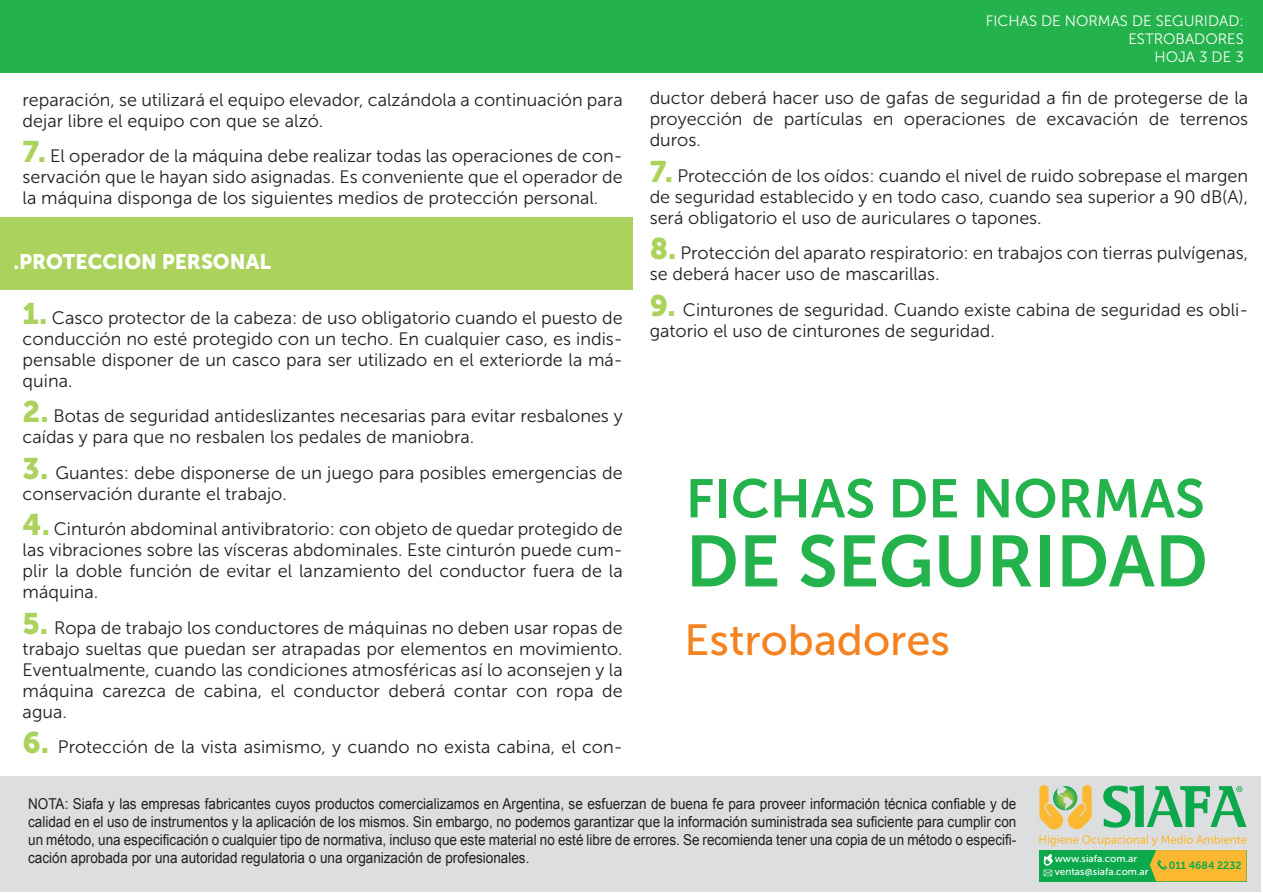
<style>
.page{position:relative;width:1263px;height:893px;background:#fff}
.page>*{position:absolute;margin:0;border:0;box-sizing:border-box;transform-origin:0 0}
.t1{font:72px "Museo Sans 700";color:#23b24b}
.t2{font:54px "Museo Sans 700";color:#23b24b}
.t3{font:43.5px "Museo Sans 500";color:#f58220}
.t4{font:21px "Museo Sans 900";color:#fff}
.t5{font:18px/21px "Museo Sans 300";color:#231f20;text-align:justify}
.t6{font:15px/18px "Arial";color:#231f20;text-align:justify;scale:.9 1}
.t7{font:15px/18px "Museo Sans 300";color:#fff;text-align:right}
.t8{font:10.5px "Museo Sans 700";color:#0ca84c}
.t9{font:9.9px/13.6px "Museo Sans 500";color:#fff}
.s1{font-family:"Museo Sans 900";font-size:29.55px;color:#abd25c}
</style>
<div class="page">
<div style="left:1px;top:776px;width:1260px;height:116px;background:#dddee0"></div>
<div style="left:0;top:217px;width:632px;height:73px;background:#abd25c"></div>
<svg style="left:1039px;top:785px;width:207px;height:96px"></svg>
<div style="left:0;top:0;width:1262px;height:73px;background:#23b24b"></div>
<p class="t5" style="left:23px;top:89px;width:602px">reparación, se utilizará el equipo elevador, calzándola a continuación para dejar libre el equipo con que se alzó.</p>
<p class="t5" style="left:23px;top:146px;width:602px"><span class="s1">7.</span> El operador de la máquina debe realizar todas las operaciones de con&shy;servación que le hayan sido asignadas. Es conveniente que el operador de la máquina disponga de los siguientes medios de protección personal.</p>
<p class="t4" style="left:13px;top:249px;width:259px">.PROTECCION PERSONAL</p>
<p class="t5" style="left:23px;top:307px;width:602px"><span class="s1">1.</span> Casco protector de la cabeza: de uso obligatorio cuando el puesto de conducción no esté protegido con un techo. En cualquier caso, es indis&shy;pensable disponer de un casco para ser utilizado en el exteriorde la má&shy;quina.</p>
<p class="t5" style="left:23px;top:406px;width:602px"><span class="s1">2.</span> Botas de seguridad antideslizantes necesarias para evitar resbalones y caídas y para que no resbalen los pedales de maniobra.</p>
<p class="t5" style="left:23px;top:462px;width:601px"><span class="s1">3.</span> Guantes: debe disponerse de un juego para posibles emergencias de conservación durante el trabajo.</p>
<p class="t5" style="left:23px;top:519px;width:602px"><span class="s1">4.</span> Cinturón abdominal antivibratorio: con objeto de quedar protegido de las vibraciones sobre las vísceras abdominales. Este cinturón puede cum&shy;plir la doble función de evitar el lanzamiento del conductor fuera de la máquina.</p>
<p class="t5" style="left:23px;top:617px;width:602px"><span class="s1">5.</span> Ropa de trabajo los conductores de máquinas no deben usar ropas de trabajo sueltas que puedan ser atrapadas por elementos en movimiento.<br>Eventualmente, cuando las condiciones atmosféricas así lo aconsejen y la máquina carezca de cabina, el conductor deberá contar con ropa de agua.</p>
<p class="t5" style="left:23px;top:737px;width:602px"><span class="s1">6.</span> Protección de la vista asimismo, y cuando no exista cabina, el con-</p>
<p class="t7" style="left:986px;top:12px;width:259px">FICHAS DE NORMAS DE SEGURIDAD:<br>ESTROBADORES<br>HOJA 3 DE 3</p>
<p class="t5" style="left:650px;top:88px;width:600px">ductor deberá hacer uso de gafas de seguridad a fin de protegerse de la proyección de partículas en operaciones de excavación de terrenos duros.</p>
<p class="t5" style="left:650px;top:165px;width:600px"><span class="s1">7.</span> Protección de los oídos: cuando el nivel de ruido sobrepase el margen de seguridad establecido y en todo caso, cuando sea superior a 90 dB(A), será obligatorio el uso de auriculares o tapones.</p>
<p class="t5" style="left:650px;top:243px;width:600px"><span class="s1">8.</span> Protección del aparato respiratorio: en trabajos con tierras pulvígenas, se deberá hacer uso de mascarillas.</p>
<p class="t5" style="left:650px;top:299px;width:600px"><span class="s1">9.</span> Cinturones de seguridad. Cuando existe cabina de seguridad es obli&shy;gatorio el uso de cinturones de seguridad.</p>
<h2 class="t2" style="left:686px;top:469px;width:520px">FICHAS DE NORMAS</h2>
<h1 class="t1" style="left:686px;top:521px;width:524px">DE SEGURIDAD</h1>
<h3 class="t3" style="left:685px;top:616px;width:267px">Estrobadores</h3>
<p class="t6" style="left:28px;top:795px;width:1099px">NOTA: Siafa y las empresas fabricantes cuyos productos comercializamos en Argentina, se esfuerzan de buena fe para proveer información técnica confiable y de calidad en el uso de instrumentos y la aplicación de los mismos. Sin embargo, no podemos garantizar que la información suministrada sea suficiente para cumplir con un método, una especificación o cualquier tipo de normativa, incluso que este material no esté libre de errores. Se recomienda tener una copia de un método o especifi&shy;cación aprobada por una autoridad regulatoria o una organización de profesionales.</p>
<p class="t9" style="left:1055px;top:851px;width:95px">www.siafa.com.ar ventas@siafa.com.ar</p>
<p class="t8" style="left:1169px;top:859px;width:74px">011 4684 2232</p>
</div>
